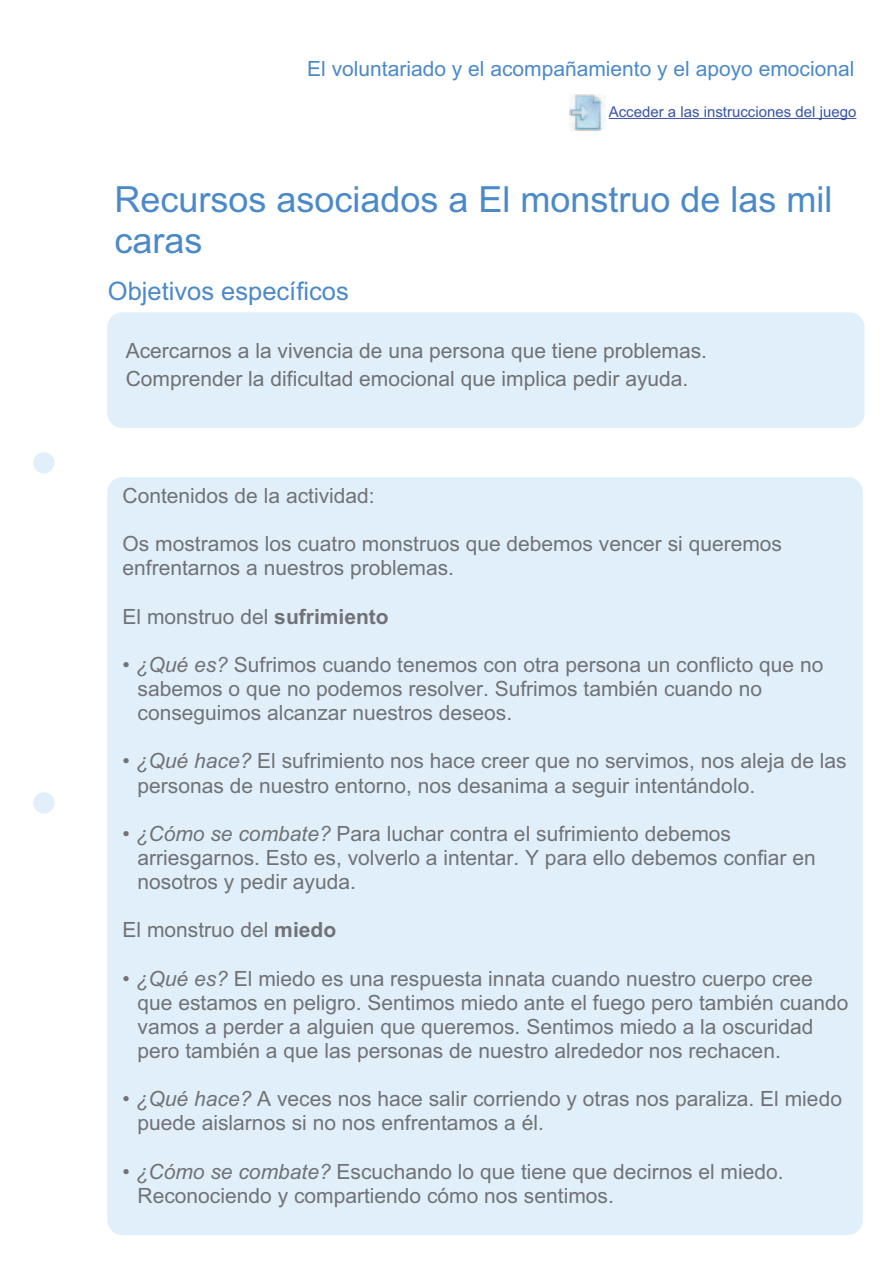
<style>
.page{position:relative;width:893px;height:1263px;background:#fff}
.page>*{position:absolute;margin:0;border:0;box-sizing:border-box;transform-origin:0 0}
.t1{font:36px/41.5px "Arial";color:#4b89c8}
.t2{font:25.5px "Arial";color:#4b89c8}
.t3{font:21px/24.2px "Arial";color:#717275}
.t4{font:21px/27.9px "Arial";color:#707174}
.t5{font:21px "Arial";color:#4b89c8}
.t6{font:15px "Arial";color:#3853a3}
.s1{font-weight:700}
.s2{font-style:italic}
</style>
<div class="page">
<div style="left:33px;top:452px;width:22px;height:22px;background:#e0eff9;border-radius:50%"></div>
<div style="left:33px;top:792px;width:22px;height:22px;background:#e0eff9;border-radius:50%"></div>
<div style="left:107px;top:312px;width:757px;height:116px;background:#e0eff9;border-radius:15px"></div>
<div style="left:107px;top:477px;width:756px;height:758px;background:#e0eff9;border-radius:15px"></div>
<img style="left:570px;top:95px;width:36px;height:36px">
<hr style="left:609px;top:118px;width:247px;height:1px;background:#3853a3">
<p class="t5" style="left:307px;top:57px;width:549px">El voluntariado y el acompañamiento y el apoyo emocional</p>
<p class="t6" style="left:609px;top:106px;width:249px">Acceder a las instrucciones del juego</p>
<h1 class="t1" style="left:114px;top:178px;width:719px">Recursos asociados a El monstruo de las mil caras</h1>
<p class="t2" style="left:108px;top:277px;width:242px">Objetivos específicos</p>
<p class="t4" style="left:126px;top:339px;width:583px">Acercarnos a la vivencia de una persona que tiene problemas.<br>Comprender la dificultad emocional que implica pedir ayuda.</p>
<p class="t3" style="left:123px;top:486px;width:254px">Contenidos de la actividad:</p>
<p class="t3" style="left:123px;top:534px;width:661px">Os mostramos los cuatro monstruos que debemos vencer si queremos enfrentarnos a nuestros problemas.</p>
<p class="t3" style="left:123px;top:606px;width:268px">El monstruo del <span class="s1">sufrimiento</span></p>
<p class="t3" style="left:138px;top:655px;width:687px;text-indent:-15px"><span class="s2">• ¿Qué es?</span> Sufrimos cuando tenemos con otra persona un conflicto que no sabemos o que no podemos resolver. Sufrimos también cuando no conseguimos alcanzar nuestros deseos.</p>
<p class="t3" style="left:138px;top:751px;width:710px;text-indent:-15px"><span class="s2">• ¿Qué hace?</span> El sufrimiento nos hace creer que no servimos, nos aleja de las personas de nuestro entorno, nos desanima a seguir intentándolo.</p>
<p class="t3" style="left:138px;top:823px;width:680px;text-indent:-15px"><span class="s2">• ¿Cómo se combate?</span> Para luchar contra el sufrimiento debemos arriesgarnos. Esto es, volverlo a intentar. Y para ello debemos confiar en nosotros y pedir ayuda.</p>
<p class="t3" style="left:123px;top:920px;width:215px">El monstruo del <span class="s1">miedo</span></p>
<p class="t3" style="left:138px;top:968px;width:712px;text-indent:-15px"><span class="s2">• ¿Qué es?</span> El miedo es una respuesta innata cuando nuestro cuerpo cree que estamos en peligro. Sentimos miedo ante el fuego pero también cuando vamos a perder a alguien que queremos. Sentimos miedo a la oscuridad pero también a que las personas de nuestro alrededor nos rechacen.</p>
<p class="t3" style="left:138px;top:1089px;width:706px;text-indent:-15px"><span class="s2">• ¿Qué hace?</span> A veces nos hace salir corriendo y otras nos paraliza. El miedo puede aislarnos si no nos enfrentamos a él.</p>
<p class="t3" style="left:138px;top:1161px;width:647px;text-indent:-15px"><span class="s2">• ¿Cómo se combate?</span> Escuchando lo que tiene que decirnos el miedo.<br>Reconociendo y compartiendo cómo nos sentimos.</p>
</div>
